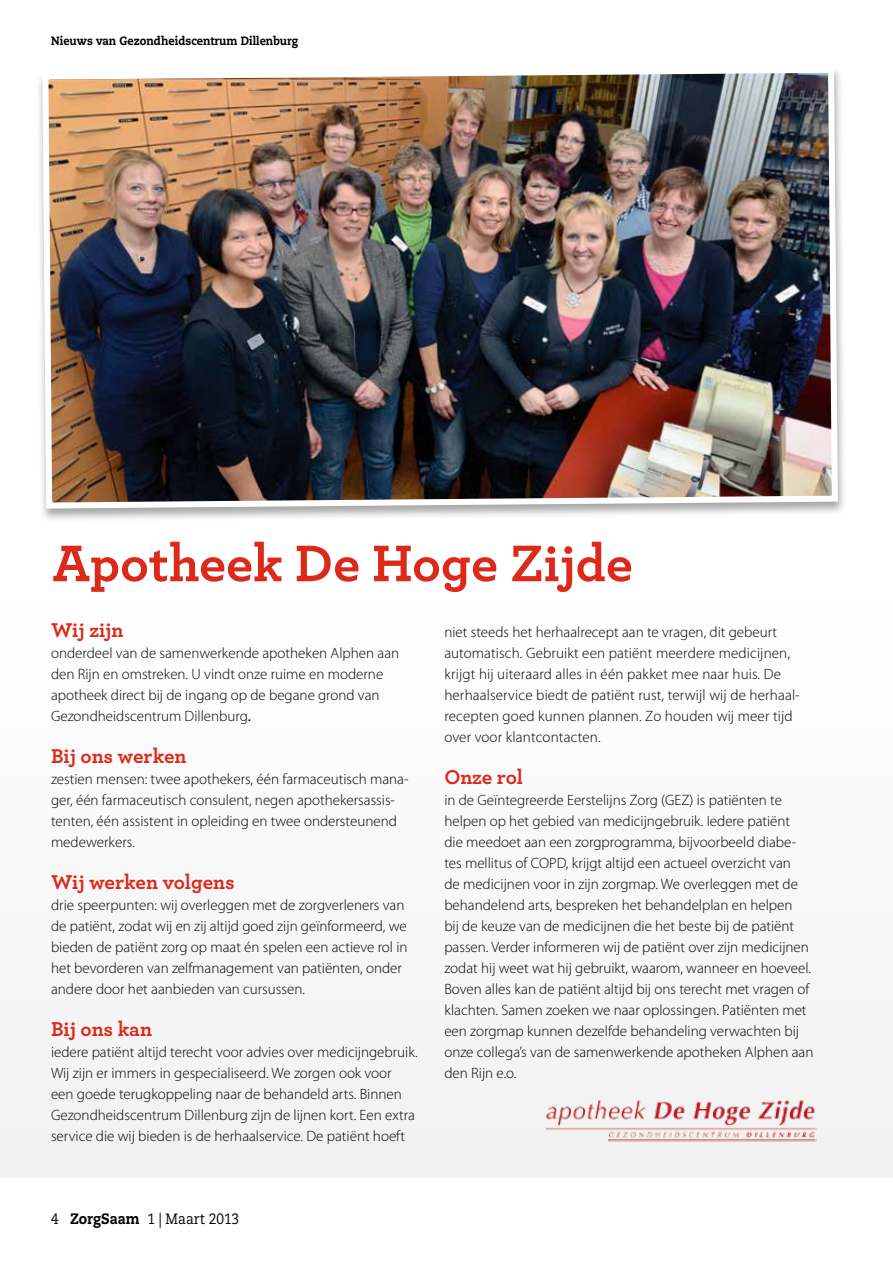
<style>
.page{position:relative;width:893px;height:1263px;background:#fff}
.page>*{position:absolute;margin:0;border:0;box-sizing:border-box;transform-origin:0 0}
.t1{font:700 54px "Archer";color:#dc291a}
.t2{font:700 21px "Archer";color:#dc291a}
.t3{font:300 15px/21px "Myriad Pro";color:#000}
.t4{font:15px "Caecilia LT Std";color:#000;scale:.91 1}
.t5{font:800 12px "Caecilia LT Std";color:#000;scale:.91 1}
.s1{font-weight:400}
.s2{font-weight:800}
</style>
<div class="page">
<div style="left:0;top:601px;width:893px;height:576px;background:#f2f2f2"></div>
<img style="left:546px;top:1100px;width:270px;height:42px">
<div style="left:35px;top:65px;width:812px;height:458px;background:#000;opacity:.35"></div>
<img style="left:39px;top:65px;width:802px;height:447px">
<p class="t5" style="left:51px;top:34px;width:273px">Nieuws van Gezondheidscentrum Dillenburg</p>
<h1 class="t1" style="left:53px;top:521px;width:582px">Apotheek De Hoge Zijde</h1>
<p class="t3" style="left:444px;top:622px;width:357px">niet steeds het herhaalrecept aan te vragen, dit gebeurt automatisch. Gebruikt een patiënt meerdere medicijnen, krijgt hij uiteraard alles in één pakket mee naar huis. De herhaalservice biedt de patiënt rust, terwijl wij de herhaal&shy;recepten goed kunnen plannen. Zo houden wij meer tijd over voor klantcontacten.</p>
<h2 class="t2" style="left:444px;top:760px;width:80px">Onze rol</h2>
<p class="t3" style="left:444px;top:790px;width:371px">in de Geïntegreerde Eerstelijns Zorg (GEZ) is patiënten te helpen op het gebied van medicijngebruik. Iedere patiënt<br>die meedoet aan een zorgprogramma, bijvoorbeeld diabe&shy;tes mellitus of COPD, krijgt altijd een actueel overzicht van<br>de medicijnen voor in zijn zorgmap. We overleggen met de behandelend arts, bespreken het behandelplan en helpen<br>bij de keuze van de medicijnen die het beste bij de patiënt passen. Verder informeren wij de patiënt over zijn medicijnen zodat hij weet wat hij gebruikt, waarom, wanneer en hoeveel.<br>Boven alles kan de patiënt altijd bij ons terecht met vragen of klachten. Samen zoeken we naar oplossingen. Patiënten met een zorgmap kunnen dezelfde behandeling verwachten bij onze collega’s van de samenwerkende apotheken Alphen aan den Rijn e.o.</p>
<h2 class="t2" style="left:51px;top:613px;width:74px">Wij zijn</h2>
<p class="t3" style="left:51px;top:643px;width:350px">onderdeel van de samenwerkende apotheken Alphen aan den Rijn en omstreken. U vindt onze ruime en moderne apotheek direct bij de ingang op de begane grond van Gezondheidscentrum Dillenburg<span class="s1">.</span></p>
<h2 class="t2" style="left:51px;top:739px;width:137px">Bij ons werken</h2>
<p class="t3" style="left:51px;top:769px;width:359px">zestien mensen: twee apothekers, één farmaceutisch mana&shy;ger, één farmaceutisch consulent, negen apothekersassis&shy;tenten, één assistent in opleiding en twee ondersteunend medewerkers.</p>
<h2 class="t2" style="left:51px;top:865px;width:185px">Wij werken volgens</h2>
<p class="t3" style="left:51px;top:895px;width:358px">drie speerpunten: wij overleggen met de zorgverleners van de patiënt, zodat wij en zij altijd goed zijn geïnformeerd, we bieden de patiënt zorg op maat én spelen een actieve rol in het bevorderen van zelfmanagement van patiënten, onder andere door het aanbieden van cursussen.</p>
<h2 class="t2" style="left:51px;top:1012px;width:102px">Bij ons kan</h2>
<p class="t3" style="left:51px;top:1042px;width:368px">iedere patiënt altijd terecht voor advies over medicijngebruik.<br>Wij zijn er immers in gespecialiseerd. We zorgen ook voor een goede terugkoppeling naar de behandeld arts. Binnen Gezondheidscentrum Dillenburg zijn de lijnen kort. Een extra service die wij bieden is de herhaalservice. De patiënt hoeft</p>
<p class="t4" style="left:51px;top:1209px;width:208px">4 <span class="s2">ZorgSaam</span> 1 | Maart 2013</p>
</div>
